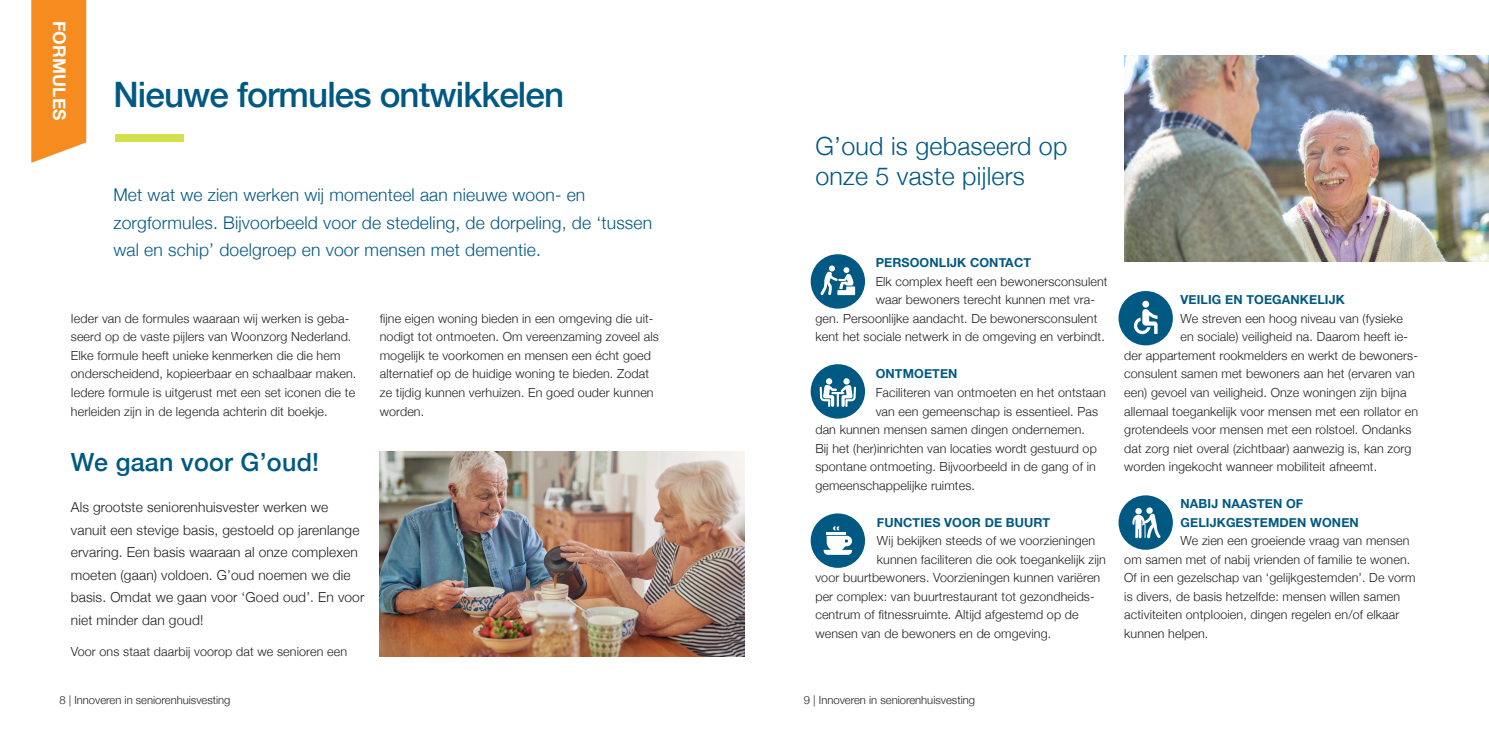
<style>
.page{position:relative;width:1489px;height:745px;background:#fff}
.page>*{position:absolute;margin:0;border:0;box-sizing:border-box;transform-origin:0 0}
.t1{font:500 35px "Helvetica Neue";letter-spacing:-.025em;color:#005983}
.t2{font:300 25px "Helvetica Neue";letter-spacing:.01em;color:#005983}
.t3{font:500 25px "Helvetica Neue";letter-spacing:.01em;color:#005983}
.t4{font:300 17.5px/27.5px "Helvetica Neue";letter-spacing:.01em;color:#005983}
.t5{font:700 17.5px "Helvetica Neue";letter-spacing:.01em;color:#fff}
.t6{font:300 13.75px/22.5px "Helvetica Neue";letter-spacing:.01em;color:#231f20}
.t7{font:300 12.5px/18.5px "Helvetica Neue";letter-spacing:.01em;color:#231f20}
.t8{font:700 12.5px/18.5px "Helvetica Neue";letter-spacing:.01em;color:#005983}
.t9{font:300 11.25px "Helvetica Neue";color:#231f20}
</style>
<div class="page">
<div style="left:810px;top:254px;width:55px;height:54px;background:#005983;border-radius:50%"></div>
<div style="left:810px;top:364px;width:55px;height:54px;background:#005983;border-radius:50%"></div>
<div style="left:1118px;top:495px;width:54px;height:54px;background:#005983;border-radius:50%"></div>
<div style="left:1118px;top:291px;width:54px;height:54px;background:#005983;border-radius:50%"></div>
<div style="left:810px;top:513px;width:55px;height:54px;background:#005983;border-radius:50%"></div>
<svg style="left:823px;top:526px;width:29px;height:28px"></svg>
<svg style="left:1132px;top:507px;width:28px;height:31px"></svg>
<div style="left:1142px;top:300px;width:7px;height:7px;background:#fff;border-radius:50%"></div>
<svg style="left:1133px;top:309px;width:24px;height:25px"></svg>
<svg style="left:820px;top:265px;width:35px;height:30px"></svg>
<svg style="left:819px;top:378px;width:37px;height:28px"></svg>
<img style="left:1124px;top:55px;width:364px;height:206px">
<div style="left:115px;top:134px;width:69px;height:8px;background:#d4df4c"></div>
<svg style="left:31px;top:0;width:55px;height:163px;background:#f6922e"></svg>
<img style="left:380px;top:451px;width:364px;height:205px">
<p class="t5" style="left:73px;top:21px;width:101px;rotate:90deg">FORMULES</p>
<p class="t1" style="left:113px;top:66px;width:452px">Nieuwe formules ontwikkelen</p>
<p class="t4" style="left:113px;top:180px;width:540px">Met wat we zien werken wij momenteel aan nieuwe woon- en zorgformules. Bijvoorbeeld voor de stedeling, de dorpeling, de ‘tussen wal en schip’ doelgroep en voor mensen met dementie.</p>
<p class="t7" style="left:71px;top:308px;width:287px">Ieder van de formules waaraan wij werken is geba&shy;seerd op de vaste pijlers van Woonzorg Nederland.<br>Elke formule heeft unieke kenmerken die die hem onderscheidend, kopieerbaar en schaalbaar maken.<br>Iedere formule is uitgerust met een set iconen die te herleiden zijn in de legenda achterin dit boekje.</p>
<p class="t3" style="left:71px;top:442px;width:250px">We gaan voor G’oud!</p>
<p class="t6" style="left:71px;top:494px;width:295px">Als grootste seniorenhuisvester werken we vanuit een stevige basis, gestoeld op jarenlange ervaring. Een basis waaraan al onze complexen moeten (gaan) voldoen. G’oud noemen we die basis. Omdat we gaan voor ‘Goed oud’. En voor niet minder dan goud!</p>
<p class="t7" style="left:71px;top:641px;width:278px">Voor ons staat daarbij voorop dat we senioren een</p>
<p class="t7" style="left:380px;top:308px;width:281px">fijne eigen woning bieden in een omgeving die uit&shy;nodigt tot ontmoeten. Om vereenzaming zoveel als mogelijk te voorkomen en mensen een écht goed alternatief op de huidige woning te bieden. Zodat ze tijdig kunnen verhuizen. En goed ouder kunnen worden.</p>
<p class="t2" style="left:815px;top:126px;width:253px">G’oud is gebaseerd op</p>
<p class="t2" style="left:815px;top:156px;width:211px">onze 5 vaste pijlers</p>
<p class="t8" style="left:875px;top:254px;width:157px">PERSOONLIJK CONTACT</p>
<p class="t7" style="left:875px;top:271px;width:233px">Elk complex heeft een bewonersconsulent</p>
<p class="t7" style="left:875px;top:289px;width:221px">waar bewoners terecht kunnen met vra-</p>
<p class="t7" style="left:815px;top:308px;width:283px">gen. Persoonlijke aandacht. De bewonersconsulent</p>
<p class="t7" style="left:815px;top:326px;width:291px">kent het sociale netwerk in de omgeving en verbindt.</p>
<p class="t8" style="left:875px;top:365px;width:83px">ONTMOETEN</p>
<p class="t7" style="left:875px;top:382px;width:232px">Faciliteren van ontmoeten en het ontstaan</p>
<p class="t7" style="left:875px;top:400px;width:224px">van een gemeenschap is essentieel. Pas</p>
<p class="t7" style="left:815px;top:419px;width:271px">dan kunnen mensen samen dingen ondernemen.</p>
<p class="t7" style="left:815px;top:437px;width:283px">Bij het (her)inrichten van locaties wordt gestuurd op</p>
<p class="t7" style="left:815px;top:456px;width:282px">spontane ontmoeting. Bijvoorbeeld in de gang of in</p>
<p class="t7" style="left:815px;top:474px;width:161px">gemeenschappelijke ruimtes.</p>
<p class="t8" style="left:876px;top:513px;width:175px">FUNCTIES VOOR DE BUURT</p>
<p class="t7" style="left:876px;top:530px;width:220px">Wij bekijken steeds of we voorzieningen</p>
<p class="t7" style="left:876px;top:548px;width:231px">kunnen faciliteren die ook toegankelijk zijn</p>
<p class="t7" style="left:815px;top:567px;width:286px">voor buurtbewoners. Voorzieningen kunnen variëren</p>
<p class="t7" style="left:815px;top:585px;width:281px">per complex: van buurtrestaurant tot gezondheids-</p>
<p class="t7" style="left:815px;top:604px;width:265px">centrum of fitnessruimte. Altijd afgestemd op de</p>
<p class="t7" style="left:815px;top:622px;width:237px">wensen van de bewoners en de omgeving.</p>
<p class="t9" style="left:59px;top:690px;width:173px">8 | Innoveren in seniorenhuisvesting</p>
<p class="t9" style="left:803px;top:690px;width:173px">9 | Innoveren in seniorenhuisvesting</p>
<p class="t8" style="left:1180px;top:291px;width:166px">VEILIG EN TOEGANKELIJK</p>
<p class="t7" style="left:1180px;top:308px;width:224px">We streven een hoog niveau van (fysieke</p>
<p class="t7" style="left:1180px;top:326px;width:229px">en sociale) veiligheid na. Daarom heeft ie-</p>
<p class="t7" style="left:1124px;top:345px;width:295px">der appartement rookmelders en werkt de bewoners-</p>
<p class="t7" style="left:1124px;top:363px;width:292px">consulent samen met bewoners aan het (ervaren van</p>
<p class="t7" style="left:1124px;top:382px;width:284px">een) gevoel van veiligheid. Onze woningen zijn bijna</p>
<p class="t7" style="left:1124px;top:400px;width:295px">allemaal toegankelijk voor mensen met een rollator en</p>
<p class="t7" style="left:1124px;top:419px;width:289px">grotendeels voor mensen met een rolstoel. Ondanks</p>
<p class="t7" style="left:1124px;top:437px;width:289px">dat zorg niet overal (zichtbaar) aanwezig is, kan zorg</p>
<p class="t7" style="left:1124px;top:456px;width:254px">worden ingekocht wanneer mobiliteit afneemt.</p>
<p class="t8" style="left:1180px;top:494px;width:180px">NABIJ NAASTEN OF<br>GELIJKGESTEMDEN WONEN</p>
<p class="t7" style="left:1124px;top:530px;width:293px;text-indent:56px">We zien een groeiende vraag van mensen om samen met of nabij vrienden of familie te wonen.<br>Of in een gezelschap van ‘gelijkgestemden’. De vorm is divers, de basis hetzelfde: mensen willen samen activiteiten ontplooien, dingen regelen en/of elkaar kunnen helpen.</p>
</div>
